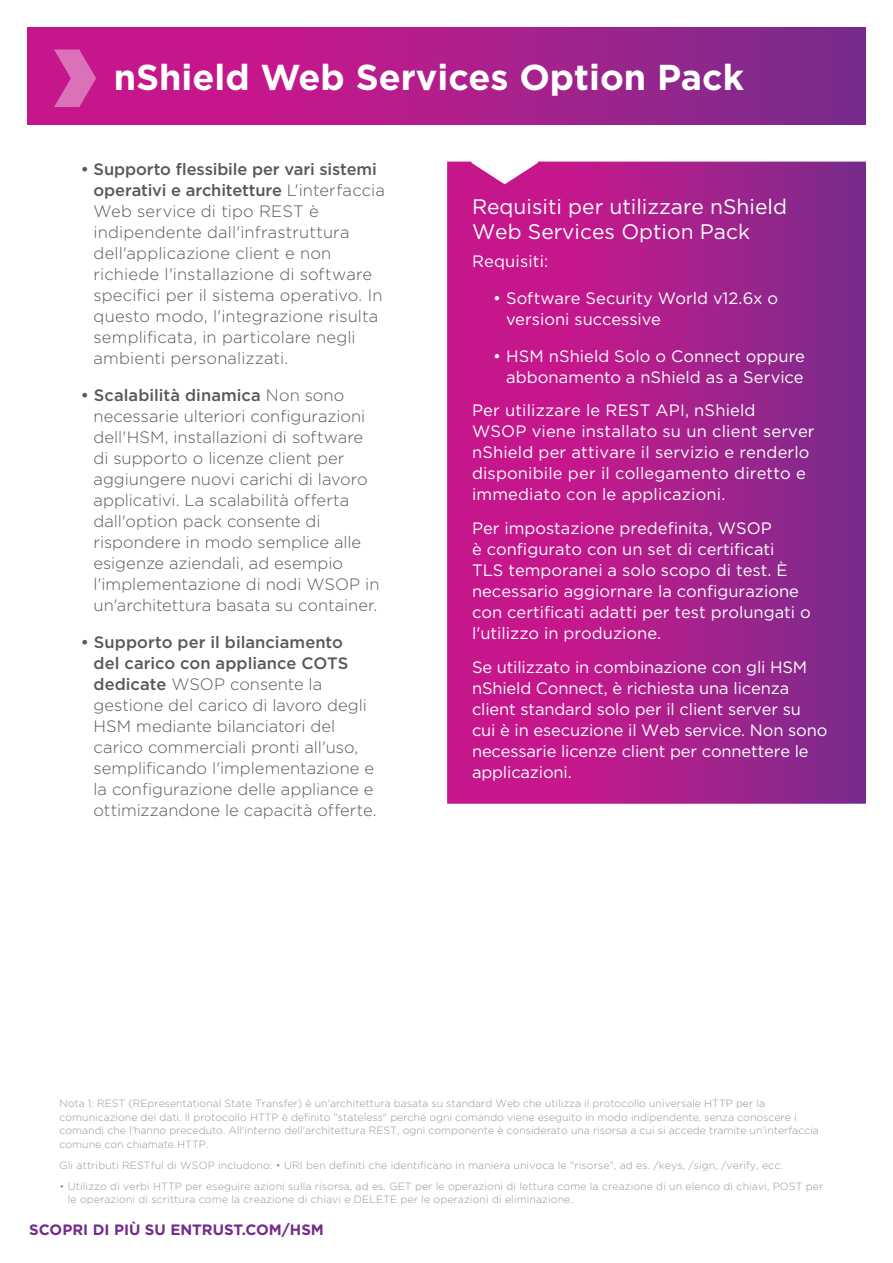
<style>
.page{position:relative;width:893px;height:1263px;background:#fff}
.page>*{position:absolute;margin:0;border:0;box-sizing:border-box;transform-origin:0 0}
._1_Back_Page_Title{font:700 36px "Gotham";color:#fff}
._3_Header{font:21px/25.5px "Gotham";color:#fff}
.t1{font:300 16.5px/21px "Gotham";color:#57585a}
._4_Body_Text{font:16.5px/21px "Gotham";color:#fff}
._4_White_Bullets{font:16.5px/21px "Gotham";color:#fff}
.t2{font:700 15px "Gotham";color:#742b8b}
._6_Referances{font:300 10.5px/13.5px "Gotham";color:#939598}
.s1{font-weight:500}
</style>
<div class="page">
<svg style="left:27px;top:27px;width:839px;height:98px;background:#a91e8b"></svg>
<svg style="left:54px;top:50px;width:42px;height:57px;background:#d24da7"></svg>
<svg style="left:447px;top:162px;width:419px;height:642px;background:#aa1f8c"></svg>
<p class="_1_Back_Page_Title" style="left:114px;top:54px;width:632px">nShield Web Services Option Pack</p>
<p class="t1" style="left:94px;top:158px;width:293px;text-indent:-13px"><span class="s1">• Supporto flessibile per vari sistemi operativi e architetture</span> L'interfaccia Web service di tipo REST è indipendente dall'infrastruttura dell'applicazione client e non richiede l'installazione di software specifici per il sistema operativo. In questo modo, l'integrazione risulta semplificata, in particolare negli ambienti personalizzati.</p>
<p class="t1" style="left:94px;top:384px;width:287px;text-indent:-13px"><span class="s1">• Scalabilità dinamica</span> Non sono necessarie ulteriori configurazioni dell'HSM, installazioni di software di supporto o licenze client per aggiungere nuovi carichi di lavoro applicativi. La scalabilità offerta dall'option pack consente di rispondere in modo semplice alle esigenze aziendali, ad esempio l'implementazione di nodi WSOP in un'architettura basata su container.</p>
<p class="t1" style="left:94px;top:631px;width:285px;text-indent:-13px"><span class="s1">• Supporto per il bilanciamento<br>del carico con appliance COTS dedicate</span> WSOP consente la gestione del carico di lavoro degli HSM mediante bilanciatori del carico commerciali pronti all'uso, semplificando l'implementazione e la configurazione delle appliance e ottimizzandone le capacità offerte.</p>
<p class="_3_Header" style="left:472px;top:194px;width:316px">Requisiti per utilizzare nShield<br>Web Services Option Pack</p>
<p class="_4_Body_Text" style="left:472px;top:250px;width:78px">Requisiti:</p>
<p class="_4_White_Bullets" style="left:506px;top:287px;width:274px;text-indent:-13px">• Software Security World v12.6x o versioni successive</p>
<p class="_4_White_Bullets" style="left:493px;top:345px;width:313px;text-align:right">• HSM nShield Solo o Connect oppure abbonamento a nShield as a Service</p>
<p class="_4_Body_Text" style="left:472px;top:400px;width:344px">Per utilizzare le REST API, nShield<br>WSOP viene installato su un client server nShield per attivare il servizio e renderlo disponibile per il collegamento diretto e immediato con le applicazioni.</p>
<p class="_4_Body_Text" style="left:472px;top:518px;width:340px">Per impostazione predefinita, WSOP<br>è configurato con un set di certificati<br>TLS temporanei a solo scopo di test. È necessario aggiornare la configurazione con certificati adatti per test prolungati o l'utilizzo in produzione.</p>
<p class="_4_Body_Text" style="left:472px;top:656px;width:357px">Se utilizzato in combinazione con gli HSM nShield Connect, è richiesta una licenza client standard solo per il client server su cui è in esecuzione il Web service. Non sono necessarie licenze client per connettere le applicazioni.</p>
<p class="_6_Referances" style="left:60px;top:1097px;width:761px">Nota 1: REST (REpresentational State Transfer) è un'architettura basata su standard Web che utilizza il protocollo universale HTTP per la comunicazione dei dati. Il protocollo HTTP è definito "stateless" perché ogni comando viene eseguito in modo indipendente, senza conoscere i comandi che l'hanno preceduto. All'interno dell'architettura REST, ogni componente è considerato una risorsa a cui si accede tramite un'interfaccia comune con chiamate HTTP.</p>
<p class="_6_Referances" style="left:60px;top:1158px;width:725px">Gli attributi RESTful di WSOP includono: • URI ben definiti che identificano in maniera univoca le "risorse", ad es. /keys, /sign, /verify, ecc.</p>
<p class="_6_Referances" style="left:68px;top:1179px;width:757px;text-indent:-8px">• Utilizzo di verbi HTTP per eseguire azioni sulla risorsa, ad es. GET per le operazioni di lettura come la creazione di un elenco di chiavi, POST per le operazioni di scrittura come la creazione di chiavi e DELETE per le operazioni di eliminazione.</p>
<p class="t2" style="left:29px;top:1219px;width:296px">SCOPRI DI PIÙ SU ENTRUST.COM/HSM</p>
</div>
